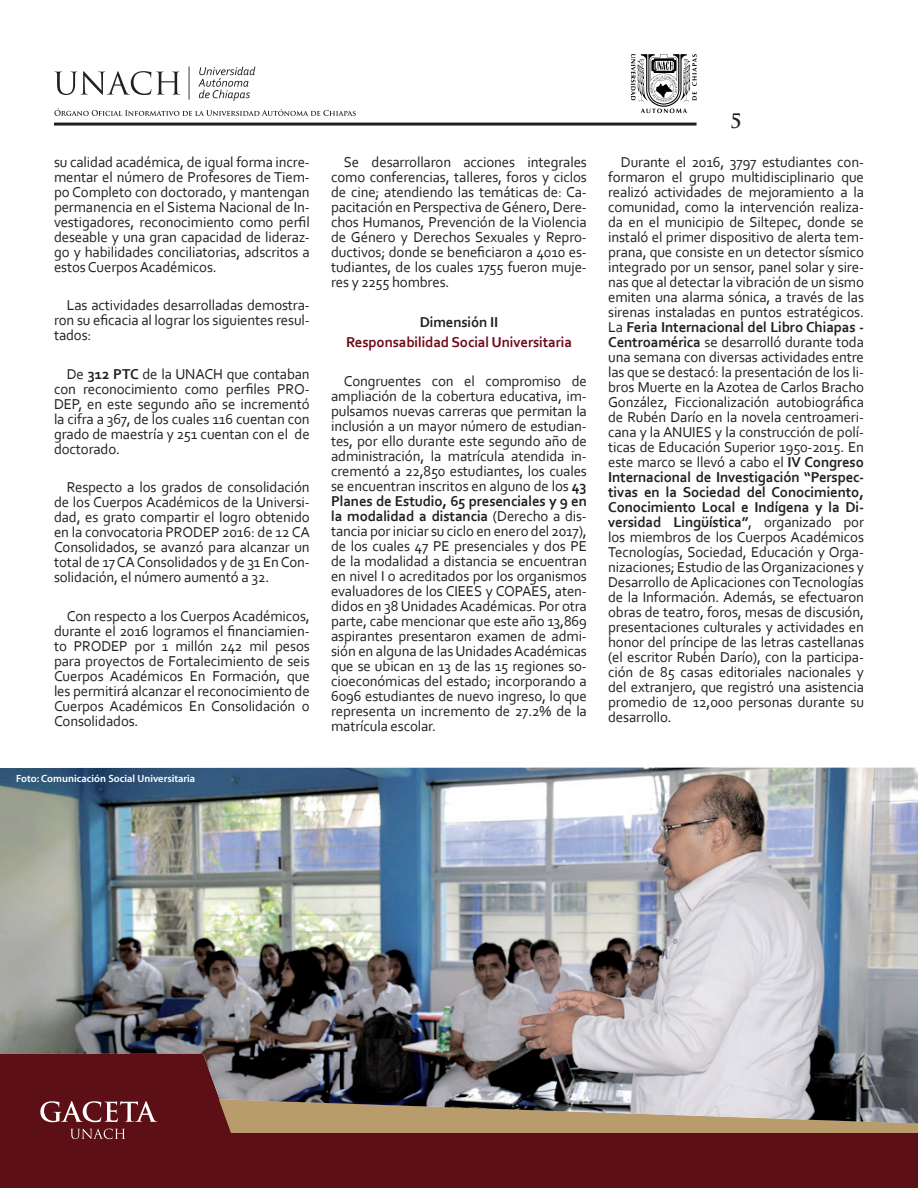
<style>
.page{position:relative;width:918px;height:1188px;background:#fff}
.page>*{position:absolute;margin:0;border:0;box-sizing:border-box;transform-origin:0 0}
.t1{font:700 19.5px "Trajan Pro";color:#231f20}
.t2{font:15px/15px "Corbel";letter-spacing:-.01em;color:#231f20;text-align:justify}
.t3{font:700 15px "Corbel";letter-spacing:-.01em;color:#6c0918}
.t4{font:700 15px "Corbel";letter-spacing:-.01em;color:#231f20}
.t5{font:600 10.5px "Myriad Pro";color:#fff}
.s1{font-weight:700}
</style>
<div class="page">
<hr style="left:54px;top:123px;width:643px;height:3px;background:#231f20">
<svg style="left:54px;top:71px;width:126px;height:24px"></svg>
<svg style="left:198px;top:67px;width:57px;height:34px"></svg>
<hr style="left:189px;top:66px;width:1px;height:34px;background:#231f20">
<svg style="left:631px;top:54px;width:66px;height:59px"></svg>
<svg style="left:54px;top:108px;width:302px;height:8px"></svg>
<svg style="left:251px;top:1124px;width:667px;height:10px;background:#af8d62"></svg>
<div style="left:0;top:1134px;width:918px;height:54px;background:#5c0f14"></div>
<svg style="left:0;top:1124px;width:251px;height:16px"></svg>
<img style="left:0;top:768px;width:918px;height:356px">
<p class="t2" style="left:54px;top:154px;width:257px">su calidad académica, de igual forma incre&shy;mentar el número de Profesores de Tiem&shy;po Completo con doctorado, y mantengan permanencia en el Sistema Nacional de In&shy;vestigadores, reconocimiento como perfil deseable y una gran capacidad de lideraz&shy;go y habilidades conciliatorias, adscritos a estos Cuerpos Académicos.</p>
<p class="t2" style="left:54px;top:297px;width:257px;text-indent:13px">Las actividades desarrolladas demostra&shy;ron su eficacia al lograr los siguientes resul&shy;tados:</p>
<p class="t2" style="left:54px;top:366px;width:257px;text-indent:13px">De <span class="s1">312 PTC</span> de la UNACH que contaban con reconocimiento como perfiles PRO-DEP, en este segundo año se incrementó la cifra a 367, de los cuales 116 cuentan con grado de maestría y 251 cuentan con el de doctorado.</p>
<p class="t2" style="left:54px;top:479px;width:257px;text-indent:13px">Respecto a los grados de consolidación de los Cuerpos Académicos de la Universi&shy;dad, es grato compartir el logro obtenido en la convocatoria PRODEP 2016: de 12 CA Consolidados, se avanzó para alcanzar un total de 17 CA Consolidados y de 31 En Con&shy;solidación, el número aumentó a 32.</p>
<p class="t2" style="left:54px;top:608px;width:257px;text-indent:13px">Con respecto a los Cuerpos Académicos, durante el 2016 logramos el financiamien&shy;to PRODEP por 1 millón 242 mil pesos para proyectos de Fortalecimiento de seis Cuerpos Académicos En Formación, que les permitirá alcanzar el reconocimiento de Cuerpos Académicos En Consolidación o Consolidados.</p>
<p class="t5" style="left:16px;top:772px;width:181px">Foto: Comunicación Social Universitaria</p>
<p class="t2" style="left:331px;top:154px;width:257px;text-indent:13px">Se desarrollaron acciones integrales como conferencias, talleres, foros y ciclos de cine; atendiendo las temáticas de: Ca&shy;pacitación en Perspectiva de Género, Dere&shy;chos Humanos, Prevención de la Violencia de Género y Derechos Sexuales y Repro&shy;ductivos; donde se beneficiaron a 4010 es&shy;tudiantes, de los cuales 1755 fueron muje&shy;res y 2255 hombres.</p>
<p class="t4" style="left:420px;top:312px;width:80px">Dimensión II</p>
<p class="t3" style="left:346px;top:333px;width:227px">Responsabilidad Social Universitaria</p>
<p class="t2" style="left:331px;top:373px;width:257px;text-indent:13px">Congruentes con el compromiso de ampliación de la cobertura educativa, im&shy;pulsamos nuevas carreras que permitan la inclusión a un mayor número de estudian&shy;tes, por ello durante este segundo año de administración, la matrícula atendida in&shy;crementó a 22,850 estudiantes, los cuales se encuentran inscritos en alguno de los <span class="s1">43<br>Planes de Estudio, 65 presenciales y 9 en la modalidad a distancia</span> (Derecho a dis&shy;tancia por iniciar su ciclo en enero del 2017), de los cuales 47 PE presenciales y dos PE de la modalidad a distancia se encuentran en nivel I o acreditados por los organismos evaluadores de los CIEES y COPAES, aten&shy;didos en 38 Unidades Académicas. Por otra parte, cabe mencionar que este año 13,869 aspirantes presentaron examen de admi&shy;sión en alguna de las Unidades Académicas que se ubican en 13 de las 15 regiones so&shy;cioeconómicas del estado; incorporando a 6096 estudiantes de nuevo ingreso, lo que representa un incremento de 27.2% de la matrícula escolar.</p>
<h1 class="t1" style="left:730px;top:109px;width:13px">5</h1>
<p class="t2" style="left:608px;top:154px;width:257px;text-indent:13px">Durante el 2016, 3797 estudiantes con&shy;formaron el grupo multidisciplinario que realizó actividades de mejoramiento a la comunidad, como la intervención realiza&shy;da en el municipio de Siltepec, donde se instaló el primer dispositivo de alerta tem&shy;prana, que consiste en un detector sísmico integrado por un sensor, panel solar y sire&shy;nas que al detectar la vibración de un sismo emiten una alarma sónica, a través de las sirenas instaladas en puntos estratégicos.<br>La <span class="s1">Feria Internacional del Libro Chiapas - Centroamérica</span> se desarrolló durante toda una semana con diversas actividades entre las que se destacó: la presentación de los li&shy;bros Muerte en la Azotea de Carlos Bracho González, Ficcionalización autobiográfica de Rubén Darío en la novela centroameri&shy;cana y la ANUIES y la construcción de polí&shy;ticas de Educación Superior 1950-2015. En este marco se llevó a cabo el <span class="s1">IV Congreso Internacional de Investigación “Perspec&shy;tivas en la Sociedad del Conocimiento, Conocimiento Local e Indígena y la Di&shy;versidad Lingüística”</span>, organizado por los miembros de los Cuerpos Académicos Tecnologías, Sociedad, Educación y Orga&shy;nizaciones; Estudio de las Organizaciones y Desarrollo de Aplicaciones con Tecnologías de la Información. Además, se efectuaron obras de teatro, foros, mesas de discusión, presentaciones culturales y actividades en honor del príncipe de las letras castellanas (el escritor Rubén Darío), con la participa&shy;ción de 85 casas editoriales nacionales y del extranjero, que registró una asistencia promedio de 12,000 personas durante su desarrollo.</p>
</div>
